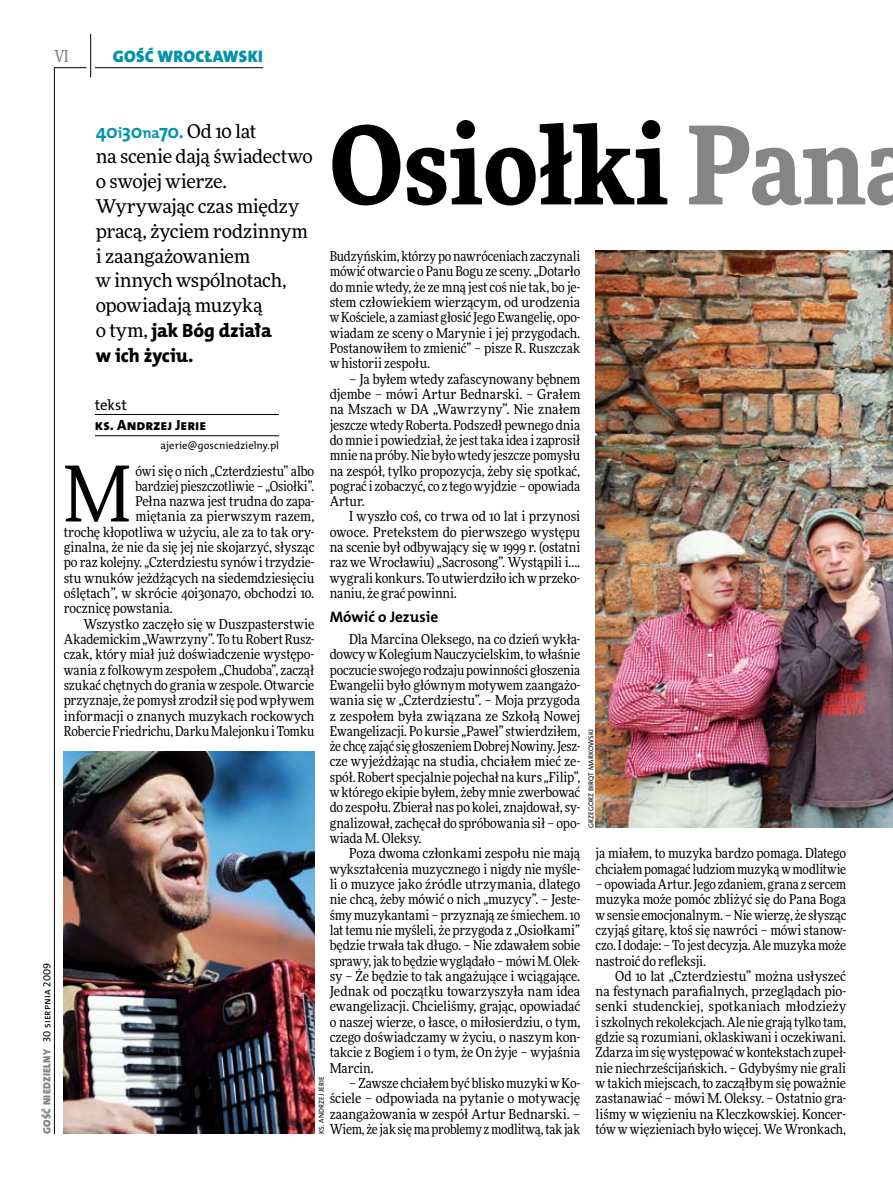
<style>
.page{position:relative;width:893px;height:1191px;background:#fff}
.page>*{position:absolute;margin:0;border:0;box-sizing:border-box;transform-origin:0 0}
.t1{font:900 108px "Freeday Narrow";color:#000}
.t2{font:76.95px "Freeday Narrow News";color:#000}
.t3{font:19.35px/24.9px "The Mix HP8 Ex Bld";letter-spacing:-.005em;color:#000}
.t4{font:19.35px "The Mix HP7 Bld";color:#0093aa}
.t5{font:18.9px/24.9px "Freeday News";letter-spacing:-.015em;color:#000}
.t6{font:16.65px "The Mix HP9 Blk";letter-spacing:.02em;color:#0093aa}
.t7{font:500 16.5px "Freeday Narrow";color:#858486;scale:.9 1}
.t8{font:15.3px "The Mix HP7 Bld";color:#000}
.t9{font:14.85px "The Mix HP8 Ex Bld";color:#000}
.t10{font:14.85px "The Mix HP5 Plain";color:#000}
.t11{font:13.65px/15.3px "Freeday Narrow News";letter-spacing:-.005em;color:#000;text-align:justify}
.t12{font:10.5px "The Mix HP9 Blk";letter-spacing:.025em;color:#858486}
.t13{font:10.5px "The Mix HP5 Plain";letter-spacing:.02em;color:#000}
.t14{font:7.2px "The Mix HP5 Plain";letter-spacing:.015em;color:#000}
.s1{font-family:"The Mix HP5 Plain";color:#000}
.s2{color:#858486}
.s3{font-size:15.3px}
.s4{font-family:"Freeday News";font-size:18.9px;color:#000}
.s5{font-family:"Freeday News";font-size:18.9px}
</style>
<div class="page">
<hr style="left:54px;top:67px;width:1px;height:1067px;background:#000">
<hr style="left:90px;top:34px;width:1px;height:43px;background:#000">
<hr style="left:54px;top:67px;width:32px;height:1px;background:#000">
<hr style="left:95px;top:67px;width:168px;height:1px;background:#000">
<hr style="left:95px;top:414px;width:184px;height:1px;background:#000">
<hr style="left:95px;top:435px;width:184px;height:1px;background:#000">
<img style="left:64px;top:751px;width:250px;height:382px">
<img style="left:596px;top:251px;width:297px;height:576px">
<p class="t7" style="left:54px;top:46px;width:17px">VI</p>
<p class="t6" style="left:113px;top:46px;width:152px">GOŚĆ WROCŁAWSKI</p>
<p class="t12" style="left:40px;top:1134px;width:173px;rotate:-90deg">GOŚĆ NIEDZIELNY <span class="s1">30 sierpnia 2009</span></p>
<h1 class="t1" style="left:330px;top:95px;width:589px">Osiołki <span class="s2">Pana</span></h1>
<h3 class="t4" style="left:96px;top:119px;width:162px">40<span class="s3">i</span>30<span class="s3">na</span>70. <span class="s4">Od 10 lat</span></h3>
<h3 class="t5" style="left:96px;top:143px;width:218px">na scenie dają świadectwo o swojej wierze.<br>Wyrywając czas między pracą, życiem rodzinnym i zaangażowaniem<br>w innych wspólnotach, opowiadają muzyką</h3>
<h3 class="t3" style="left:96px;top:318px;width:178px"><span class="s5">o tym,</span> jak Bóg działa w ich życiu.</h3>
<p class="t10" style="left:95px;top:395px;width:33px">tekst</p>
<p class="t9" style="left:95px;top:415px;width:113px">ks. Andrzej Jerie</p>
<p class="t13" style="left:160px;top:438px;width:120px">ajerie@goscniedzielny.pl</p>
<p class="t11" style="left:330px;top:248px;width:252px">Budzyńskim, którzy ponawróceniach zaczynali mówić otwarcie o Panu Bogu ze sceny. „Dotarło do mnie wtedy, że ze mną jest coś nie tak, bo je&shy;stem człowiekiem wierzącym, od urodzenia wKościele, a zamiast głosić Jego Ewangelię, opo&shy;wiadam ze sceny o Marynie i jej przygodach.<br>Postanowiłem to zmienić” – pisze R. Ruszczak w historii zespołu.</p>
<p class="t11" style="left:330px;top:371px;width:252px;text-indent:20px">– Ja byłem wtedy zafascynowany bębnem djembe – mówi Artur Bednarski. – Grałem na Mszach w DA „Wawrzyny”. Nie znałem jeszcze wtedy Roberta. Podszedł pewnego dnia domnie i powiedział, że jesttaka idea i zaprosił mnie na próby. Nie było wtedy jeszcze pomysłu na zespół, tylko propozycja, żeby się spotkać, pograć i zobaczyć, co z tego wyjdzie – opowiada Artur.</p>
<p class="t11" style="left:330px;top:509px;width:252px;text-indent:20px">I wyszło coś, co trwa od 10 lat i przynosi owoce. Pretekstem do pierwszego występu na scenie był odbywający się w 1999 r. (ostatni raz we Wrocławiu) „Sacrosong”. Wystąpili i…. wygrali konkurs. To utwierdziło ich w przeko&shy;naniu, że grać powinni.</p>
<p class="t8" style="left:330px;top:607px;width:110px">Mówić o Jezusie</p>
<p class="t11" style="left:330px;top:631px;width:252px;text-indent:20px">Dla Marcina Oleksego, na co dzień wykła&shy;dowcy w Kolegium Nauczycielskim, to właśnie poczucie swojego rodzaju powinności głoszenia Ewangelii było głównym motywem zaangażo&shy;wania się w „Czterdziestu”. – Moja przygoda z zespołem była związana ze Szkołą Nowej Ewangelizacji. Po kursie „Paweł” stwierdziłem, że chcę zająć się głoszeniem Dobrej Nowiny. Jesz&shy;cze wyjeżdżając na studia, chciałem mieć ze&shy;spół. Robert specjalnie pojechał na kurs „Filip”, w którego ekipie byłem, żeby mnie zwerbować do zespołu. Zbierał nas po kolei, znajdował, sy&shy;gnalizował, zachęcał do spróbowania sił – opo&shy;wiada M. Oleksy.</p>
<p class="t11" style="left:330px;top:845px;width:252px;text-indent:20px">Poza dwoma członkami zespołu nie mają wykształcenia muzycznego i nigdy nie myśle&shy;li o muzyce jako źródle utrzymania, dlatego nie chcą, żeby mówić o nich „muzycy”. – Jeste&shy;śmy muzykantami – przyznają ze śmiechem. 10 lat temu niemyśleli, że przygoda z „Osiołkami” będzie trwała tak długo. – Nie zdawałem sobie sprawy, jak to będzie wyglądało – mówi M.Olek&shy;sy – Że będzie to tak angażujące i wciągające.<br>Jednak od początku towarzyszyła nam idea ewangelizacji. Chcieliśmy, grając, opowiadać o naszej wierze, o łasce, o miłosierdziu, o tym, czego doświadczamy w życiu, o naszym kon&shy;takcie z Bogiem i o tym, że On żyje – wyjaśnia Marcin.</p>
<p class="t11" style="left:330px;top:1075px;width:252px;text-indent:20px">– Zawsze chciałem być blisko muzyki w Ko&shy;ściele – odpowiada na pytanie o motywację zaangażowania w zespół Artur Bednarski. – Wiem, że jaksię ma problemy zmodlitwą, tak jak</p>
<h2 class="t2" style="left:64px;top:447px;width:69px">M</h2>
<p class="t11" style="left:135px;top:463px;width:180px">ówi się o nich „Czterdziestu” albo</p>
<p class="t11" style="left:135px;top:478px;width:180px">bardziej pieszczotliwie – „Osiołki”.</p>
<p class="t11" style="left:135px;top:493px;width:180px">Pełna nazwa jest trudna do zapa-</p>
<p class="t11" style="left:135px;top:509px;width:180px">miętania za pierwszym razem,</p>
<p class="t11" style="left:64px;top:524px;width:252px">trochę kłopotliwa w użyciu, ale za to tak ory-</p>
<p class="t11" style="left:64px;top:539px;width:252px">ginalna, że nie da się jej nie skojarzyć, słysząc</p>
<p class="t11" style="left:64px;top:555px;width:252px">po raz kolejny. „Czterdziestu synów i trzydzie-</p>
<p class="t11" style="left:64px;top:570px;width:252px">stu wnuków jeżdżących na siedemdziesięciu</p>
<p class="t11" style="left:64px;top:585px;width:252px">oślętach”, w skrócie 40i30na70, obchodzi 10.</p>
<p class="t11" style="left:64px;top:600px;width:110px">rocznicę powstania.</p>
<p class="t11" style="left:83px;top:616px;width:233px">Wszystko zaczęło się w Duszpasterstwie</p>
<p class="t11" style="left:64px;top:631px;width:252px">Akademickim „Wawrzyny”. To tuRobert Rusz-</p>
<p class="t11" style="left:64px;top:646px;width:252px">czak, który miał już doświadczenie występo-</p>
<p class="t11" style="left:64px;top:662px;width:252px">wania z folkowym zespołem „Chudoba”, zaczął</p>
<p class="t11" style="left:64px;top:677px;width:252px">szukać chętnych do grania wzespole. Otwarcie</p>
<p class="t11" style="left:64px;top:692px;width:252px">przyznaje, że pomysł zrodziłsię pod wpływem</p>
<p class="t11" style="left:64px;top:708px;width:252px">informacji o znanych muzykach rockowych</p>
<p class="t11" style="left:64px;top:723px;width:252px">Robercie Friedrichu, Darku Malejonku i Tomku</p>
<p class="t14" style="left:586px;top:827px;width:100px;rotate:-90deg">grzegorz birqt markowski</p>
<p class="t11" style="left:596px;top:845px;width:252px">ja miałem, to muzyka bardzo pomaga. Dlatego chciałem pomagać ludziom muzyką wmodlitwie</p>
<p class="t11" style="left:596px;top:876px;width:252px">– opowiada Artur. Jego zdaniem, grana z sercem muzyka może pomóc zbliżyć się do Pana Boga wsensie emocjonalnym. – Niewierzę, że słysząc czyjąś gitarę, ktoś się nawróci – mówi stanow&shy;czo. I dodaje: – To jest decyzja. Alemuzyka może nastroić do refleksji.</p>
<p class="t11" style="left:596px;top:968px;width:252px;text-indent:20px">Od 10 lat „Czterdziestu” można usłyszeć na festynach parafialnych, przeglądach pio&shy;senki studenckiej, spotkaniach młodzieży iszkolnych rekolekcjach. Alenie grają tylko tam, gdzie są rozumiani, oklaskiwani i oczekiwani.<br>Zdarza imsię występować wkontekstach zupeł&shy;nie niechrześcijańskich. – Gdybyśmy nie grali w takich miejscach, to zacząłbym się poważnie zastanawiać – mówi M. Oleksy. – Ostatnio gra&shy;liśmy w więzieniu na Kleczkowskiej. Koncer&shy;tów w więzieniach było więcej. We Wronkach,</p>
<p class="t14" style="left:317px;top:1134px;width:58px;rotate:-90deg">Ks. Andrzej Jerie</p>
</div>
